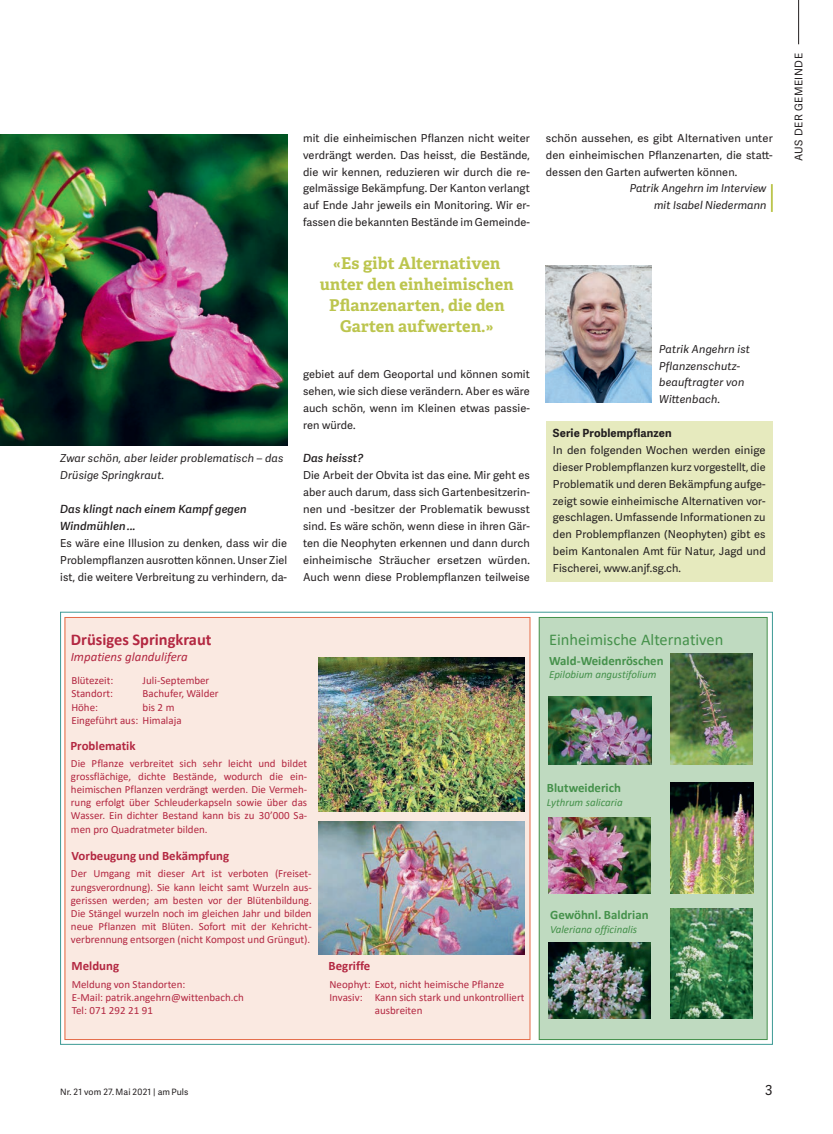
<style>
.page{position:relative;width:833px;height:1134px;background:#fff}
.page>*{position:absolute;margin:0;border:0;box-sizing:border-box;transform-origin:0 0}
.t1{font:16.38px "Calibri";color:#45914b}
.t2{font:700 16.38px "Calibri";color:#b32741}
.t3{font:700 16.25px/21.2px "Adelle";letter-spacing:.01em;color:#bcc54e;text-align:center}
.t4{font:13.75px "Adelle Sans";color:#231f20}
.t5{font:700 12.88px "Calibri";color:#b32741}
.t6{font:700 12.88px "Calibri";color:#45914b}
.t7{font:italic 12.88px "Calibri";color:#b32741}
.t8{font:italic 600 11.25px/16.9px "Adelle Sans";letter-spacing:.01em;color:#231f20}
.t9{font:700 11.25px "Adelle Sans";letter-spacing:.01em;color:#231f20}
.t10{font:11px/16.9px "Adelle Sans";letter-spacing:.01em;color:#231f20;text-align:justify}
.t11{font:11px/13.1px "Calibri";color:#b32741}
.t12{font:italic 11px/16.9px "Adelle Sans";letter-spacing:.015em;color:#231f20}
.t13{font:italic 11px "Calibri";color:#45914b}
.t14{font:10.62px "Adelle Sans";letter-spacing:.05em;color:#231f20}
.t15{font:8.75px "Adelle Sans";letter-spacing:.01em;color:#231f20}
</style>
<div class="page">
<hr style="left:798px;top:0;width:1px;height:44px;background:#231f20">
<div style="left:539px;top:617px;width:228px;height:422px;background:#bfdac0"></div>
<div style="left:539px;top:617px;width:228px;height:423px;border:1px solid #45914b"></div>
<div style="left:65px;top:617px;width:465px;height:422px;background:#fae9e1"></div>
<img style="left:548px;top:696px;width:103px;height:68px">
<img style="left:671px;top:653px;width:82px;height:112px">
<img style="left:670px;top:782px;width:83px;height:111px">
<img style="left:548px;top:817px;width:102px;height:76px">
<img style="left:548px;top:942px;width:102px;height:76px">
<img style="left:670px;top:908px;width:83px;height:110px">
<img style="left:318px;top:821px;width:206px;height:134px">
<img style="left:318px;top:657px;width:206px;height:154px">
<svg style="left:771px;top:184px;width:1px;height:28px"></svg>
<img style="left:0;top:135px;width:287px;height:310px">
<img style="left:546px;top:266px;width:105px;height:137px">
<div style="left:546px;top:421px;width:226px;height:26px;background:#e6eabe"></div>
<div style="left:546px;top:439px;width:226px;height:143px;background:#e6eabe"></div>
<p class="t12" style="left:60px;top:450px;width:225px">Zwar schön, aber leider problematisch – das<br>Drüsige Springkraut.</p>
<p class="t8" style="left:60px;top:501px;width:188px">Das klingt nach einem Kampf gegen<br>Windmühlen ...</p>
<p class="t10" style="left:60px;top:535px;width:228px">Es wäre eine Illusion zu denken, dass wir die Problempflanzen ausrotten können. Unser Ziel ist, die weitere Verbreitung zu verhindern, da-</p>
<p class="t10" style="left:303px;top:130px;width:228px">mit die einheimischen Pflanzen nicht weiter verdrängt werden. Das heisst, die Bestände, die wir kennen, reduzieren wir durch die re&shy;gelmässige Bekämpfung. Der Kanton verlangt auf Ende Jahr jeweils ein Monitoring. Wir er&shy;fassen die bekannten Bestände im Gemeinde-</p>
<h2 class="t3" style="left:320px;top:252px;width:195px">«Es gibt Alternativen unter den einheimischen<br>Pflanzenarten, die den<br>Garten aufwerten.»</h2>
<p class="t10" style="left:303px;top:366px;width:228px">gebiet auf dem Geoportal und können somit sehen, wie sich diese verändern. Aber es wäre auch schön, wenn im Kleinen etwas passie&shy;ren würde.</p>
<p class="t8" style="left:303px;top:450px;width:62px">Das heisst?</p>
<p class="t10" style="left:303px;top:467px;width:228px">Die Arbeit der Obvita ist das eine. Mir geht es aber auch darum, dass sich Gartenbesitzerin&shy;nen und -besitzer der Problematik bewusst sind. Es wäre schön, wenn diese in ihren Gär&shy;ten die Neophyten erkennen und dann durch einheimische Sträucher ersetzen würden.<br>Auch wenn diese Problempflanzen teilweise</p>
<p class="t10" style="left:546px;top:130px;width:228px">schön aussehen, es gibt Alternativen unter den einheimischen Pflanzenarten, die statt&shy;dessen den Garten aufwerten können.</p>
<p class="t12" style="left:630px;top:180px;width:138px;text-align:right">Patrik Angehrn im Interview mit Isabel Niedermann</p>
<p class="t12" style="left:659px;top:341px;width:92px">Patrik Angehrn ist<br>Pflanzenschutz&shy;beauftragter von<br>Wittenbach.</p>
<p class="t9" style="left:553px;top:426px;width:120px">Serie Problempflanzen</p>
<p class="t10" style="left:553px;top:442px;width:214px">In den folgenden Wochen werden einige dieser Problempflanzen kurz vorgestellt, die Problematik und deren Bekämpfung aufge&shy;zeigt sowie einheimische Alternativen vor&shy;geschlagen. Umfassende Informationen zu den Problempflanzen (Neophyten) gibt es beim Kantonalen Amt für Natur, Jagd und Fischerei, www.anjf.sg.ch.</p>
<h1 class="t2" style="left:71px;top:628px;width:142px">Drüsiges Springkraut</h1>
<p class="t7" style="left:71px;top:648px;width:119px">Impatiens glandulifera</p>
<p class="t11" style="left:71px;top:674px;width:44px">Blütezeit:</p>
<p class="t11" style="left:143px;top:674px;width:68px">Juli-September</p>
<p class="t11" style="left:71px;top:687px;width:43px">Standort:</p>
<p class="t11" style="left:143px;top:687px;width:78px">Bachufer, Wälder</p>
<p class="t11" style="left:71px;top:700px;width:28px">Höhe:</p>
<p class="t11" style="left:71px;top:700px;width:112px;text-indent:71px">bis 2 m<br>Eingeführt aus: Himalaja</p>
<p class="t11" style="left:71px;top:756px;width:238px;text-align:justify">Die Pflanze verbreitet sich sehr leicht und bildet grossflächige, dichte Bestände, wodurch die ein&shy;heimischen Pflanzen verdrängt werden. Die Vermeh&shy;rung erfolgt über Schleuderkapseln sowie über das Wasser. Ein dichter Bestand kann bis zu 30’000 Sa&shy;men pro Quadratmeter bilden.</p>
<p class="t11" style="left:71px;top:867px;width:242px;text-align:justify">Der Umgang mit dieser Art ist verboten (Freiset&shy;zungsverordnung). Sie kann leicht samt Wurzeln aus&shy;gerissen werden; am besten vor der Blütenbildung.<br>Die Stängel wurzeln noch im gleichen Jahr und bilden neue Pflanzen mit Blüten. Sofort mit der Kehricht&shy;verbrennung entsorgen (nicht Kompost und Grüngut).</p>
<p class="t5" style="left:70px;top:736px;width:67px">Problematik</p>
<p class="t5" style="left:72px;top:846px;width:159px">Vorbeugung und Bekämpfung</p>
<p class="t5" style="left:72px;top:956px;width:49px">Meldung</p>
<p class="t5" style="left:328px;top:956px;width:43px">Begriffe</p>
<p class="t11" style="left:329px;top:977px;width:176px">Neophyt: Exot, nicht heimische Pflanze</p>
<p class="t11" style="left:329px;top:990px;width:196px">Invasiv: Kann sich stark und unkontrolliert</p>
<p class="t11" style="left:375px;top:1003px;width:49px">ausbreiten</p>
<p class="t11" style="left:72px;top:977px;width:174px">Meldung von Standorten:<br>E-Mail: patrik.angehrn@wittenbach.ch<br>Tel: 071 292 21 91</p>
<h1 class="t1" style="left:549px;top:629px;width:176px">Einheimische Alternativen</h1>
<p class="t6" style="left:549px;top:651px;width:116px">Wald-Weidenröschen</p>
<p class="t13" style="left:549px;top:667px;width:109px">Epilobium angustifolium</p>
<p class="t6" style="left:547px;top:779px;width:76px">Blutweiderich</p>
<p class="t13" style="left:547px;top:795px;width:77px">Lythrum salicaria</p>
<p class="t6" style="left:550px;top:906px;width:100px">Gewöhnl. Baldrian</p>
<p class="t13" style="left:550px;top:922px;width:89px">Valeriana officinalis</p>
<p class="t14" style="left:792px;top:161px;width:110px;rotate:-90deg">AUS DER GEMEINDE</p>
<p class="t15" style="left:60px;top:1087px;width:130px">Nr. 21 vom 27. Mai 2021 | am Puls</p>
<p class="t4" style="left:765px;top:1082px;width:9px">3</p>
</div>
